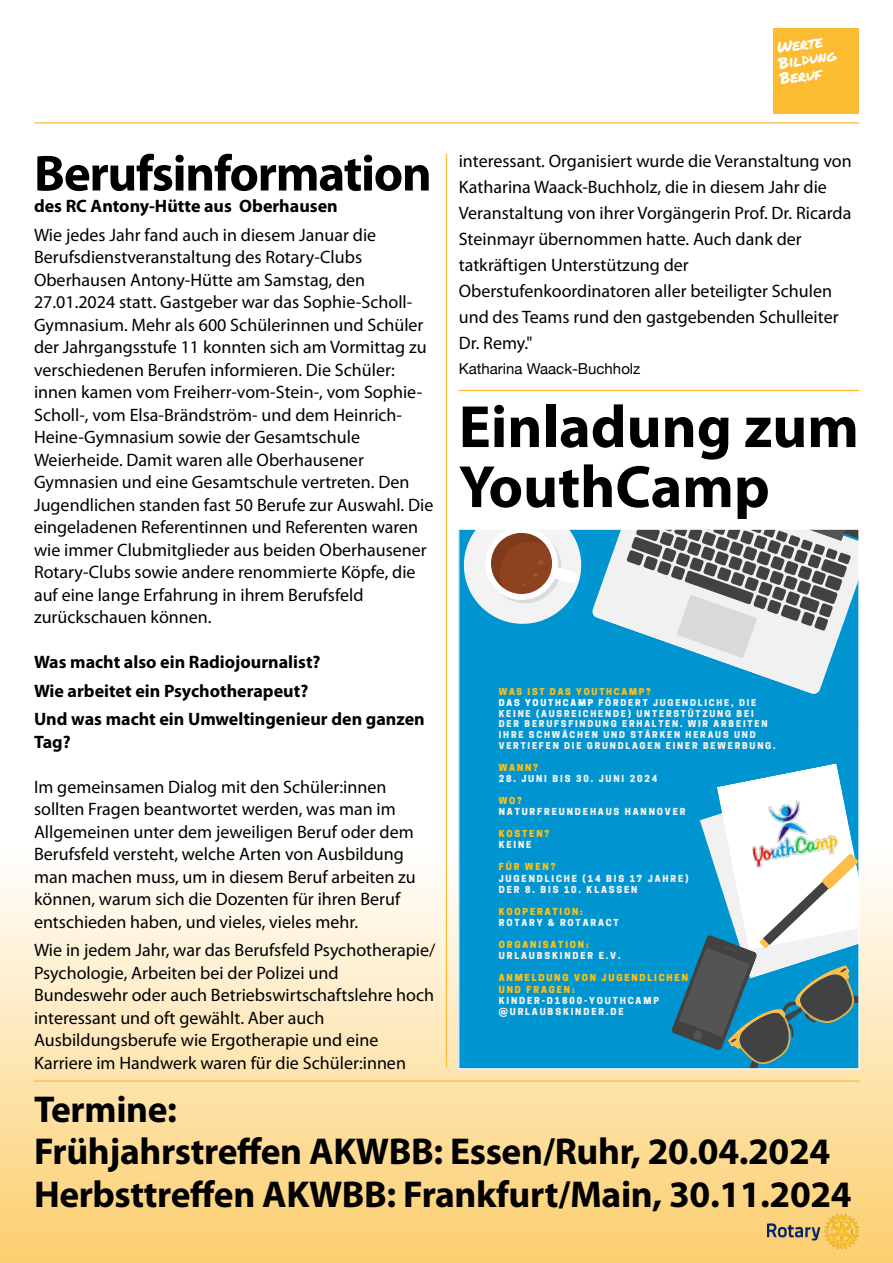
<style>
.page{position:relative;width:893px;height:1263px;background:#fff}
.page>*{position:absolute;margin:0;border:0;box-sizing:border-box;transform-origin:0 0}
.t1{font:700 60px "Myriad Pro";color:#000}
.t2{font:700 51px "Myriad Pro";letter-spacing:-.025em;color:#000}
.t3{font:700 37.5px "Myriad Pro";letter-spacing:-.01em;color:#000}
.t4{font:18px "Myriad Pro";color:#000}
.t5{font:700 18px "Myriad Pro";color:#000}
.t6{font:15.3px "Permanent Marker";color:#fff}
.t7{font:15px "Helvetica Neue";color:#000}
.t8{font:800 9.15px/11.1px "Cooper Hewitt";letter-spacing:.2em;color:#f1f1f1}
.t9{font:800 9.15px/11.1px "Cooper Hewitt";letter-spacing:.2em;color:#ffc014}
.t10{font:800 8.85px/10.8px "Cooper Hewitt";letter-spacing:.2em;color:#f1f1f1}
.s1{color:#ffc014}
.s2{color:#fff}
</style>
<div class="page">
<div style="left:0;top:844px;width:893px;height:419px;background:linear-gradient(to bottom,#fff,#fcce6d)"></div>
<img style="left:768px;top:1214px;width:91px;height:34px">
<div style="left:774px;top:29px;width:85px;height:85px;background:#fcbc32"></div>
<hr style="left:35px;top:122px;width:824px;height:1px;background:#fbba33">
<hr style="left:446px;top:154px;width:1px;height:913px;background:#fbba33">
<div style="left:459px;top:529px;width:400px;height:540px;background:#0095d1"></div>
<svg style="left:464px;top:531px;width:117px;height:93px;background:#b1b5b5"></svg>
<svg style="left:592px;top:531px;width:265px;height:163px"></svg>
<svg style="left:672px;top:763px;width:185px;height:304px"></svg>
<hr style="left:34px;top:1080px;width:825px;height:2px;background:#fbba33">
<hr style="left:459px;top:390px;width:400px;height:1px;background:#fbba33">
<p class="t6" style="left:776px;top:39px;width:48px;rotate:-8deg">Werte</p>
<p class="t6" style="left:777px;top:55px;width:60px;rotate:-8deg">Bildung</p>
<p class="t6" style="left:778px;top:70px;width:44px;rotate:-8deg">Beruf</p>
<p class="t2" style="left:34px;top:152px;width:399px">Berufsinformation</p>
<p class="t5" style="left:34px;top:199px;width:305px">des RC Antony-Hütte aus Oberhausen</p>
<p class="t4" style="left:34px;top:227px;width:344px">Wie jedes Jahr fand auch in diesem Januar die</p>
<p class="t4" style="left:34px;top:250px;width:330px">Berufsdienstveranstaltung des Rotary-Clubs</p>
<p class="t4" style="left:34px;top:272px;width:333px">Oberhausen Antony-Hütte am Samstag, den</p>
<p class="t4" style="left:34px;top:295px;width:380px">27.01.2024 statt. Gastgeber war das Sophie-Scholl-</p>
<p class="t4" style="left:34px;top:317px;width:391px">Gymnasium. Mehr als 600 Schülerinnen und Schüler</p>
<p class="t4" style="left:34px;top:340px;width:394px">der Jahrgangsstufe 11 konnten sich am Vormittag zu</p>
<p class="t4" style="left:34px;top:362px;width:362px">verschiedenen Berufen informieren. Die Schüler:</p>
<p class="t4" style="left:34px;top:385px;width:390px">innen kamen vom Freiherr-vom-Stein-, vom Sophie-</p>
<p class="t4" style="left:34px;top:407px;width:370px">Scholl-, vom Elsa-Brändström- und dem Heinrich-</p>
<p class="t4" style="left:34px;top:430px;width:327px">Heine-Gymnasium sowie der Gesamtschule</p>
<p class="t4" style="left:34px;top:452px;width:331px">Weierheide. Damit waren alle Oberhausener</p>
<p class="t4" style="left:34px;top:475px;width:377px">Gymnasien und eine Gesamtschule vertreten. Den</p>
<p class="t4" style="left:34px;top:497px;width:401px">Jugendlichen standen fast 50 Berufe zur Auswahl. Die</p>
<p class="t4" style="left:34px;top:520px;width:386px">eingeladenen Referentinnen und Referenten waren</p>
<p class="t4" style="left:34px;top:542px;width:394px">wie immer Clubmitglieder aus beiden Oberhausener</p>
<p class="t4" style="left:34px;top:565px;width:383px">Rotary-Clubs sowie andere renommierte Köpfe, die</p>
<p class="t4" style="left:34px;top:587px;width:331px">auf eine lange Erfahrung in ihrem Berufsfeld</p>
<p class="t4" style="left:34px;top:610px;width:179px">zurückschauen können.</p>
<p class="t5" style="left:34px;top:655px;width:288px">Was macht also ein Radiojournalist?</p>
<p class="t5" style="left:34px;top:683px;width:276px">Wie arbeitet ein Psychotherapeut?</p>
<p class="t5" style="left:34px;top:712px;width:392px">Und was macht ein Umweltingenieur den ganzen</p>
<p class="t5" style="left:34px;top:734px;width:38px">Tag?</p>
<p class="t4" style="left:34px;top:779px;width:354px">Im gemeinsamen Dialog mit den Schüler:innen</p>
<p class="t4" style="left:34px;top:802px;width:363px">sollten Fragen beantwortet werden, was man im</p>
<p class="t4" style="left:34px;top:824px;width:381px">Allgemeinen unter dem jeweiligen Beruf oder dem</p>
<p class="t4" style="left:34px;top:847px;width:371px">Berufsfeld versteht, welche Arten von Ausbildung</p>
<p class="t4" style="left:34px;top:869px;width:383px">man machen muss, um in diesem Beruf arbeiten zu</p>
<p class="t4" style="left:34px;top:892px;width:368px">können, warum sich die Dozenten für ihren Beruf</p>
<p class="t4" style="left:34px;top:914px;width:326px">entschieden haben, und vieles, vieles mehr.</p>
<p class="t4" style="left:34px;top:943px;width:403px">Wie in jedem Jahr, war das Berufsfeld Psychotherapie/</p>
<p class="t4" style="left:34px;top:965px;width:306px">Psychologie, Arbeiten bei der Polizei und</p>
<p class="t4" style="left:34px;top:988px;width:402px">Bundeswehr oder auch Betriebswirtschaftslehre hoch</p>
<p class="t4" style="left:34px;top:1010px;width:292px">interessant und oft gewählt. Aber auch</p>
<p class="t4" style="left:34px;top:1033px;width:346px">Ausbildungsberufe wie Ergotherapie und eine</p>
<p class="t4" style="left:34px;top:1055px;width:373px">Karriere im Handwerk waren für die Schüler:innen</p>
<p class="t4" style="left:459px;top:154px;width:394px">interessant. Organisiert wurde die Veranstaltung von</p>
<p class="t4" style="left:459px;top:180px;width:370px">Katharina Waack-Buchholz, die in diesem Jahr die</p>
<p class="t4" style="left:459px;top:206px;width:394px">Veranstaltung von ihrer Vorgängerin Prof. Dr. Ricarda</p>
<p class="t4" style="left:459px;top:232px;width:344px">Steinmayr übernommen hatte. Auch dank der</p>
<p class="t4" style="left:459px;top:258px;width:232px">tatkräftigen Unterstützung der</p>
<p class="t4" style="left:459px;top:284px;width:375px">Oberstufenkoordinatoren aller beteiligter Schulen</p>
<p class="t4" style="left:459px;top:310px;width:381px">und des Teams rund den gastgebenden Schulleiter</p>
<p class="t4" style="left:459px;top:336px;width:75px">Dr. Remy."</p>
<p class="t7" style="left:459px;top:360px;width:183px">Katharina Waack-Buchholz</p>
<p class="t1" style="left:459px;top:402px;width:402px">Einladung zum</p>
<p class="t1" style="left:459px;top:462px;width:313px">YouthCamp</p>
<p class="t10" style="left:499px;top:687px;width:278px"><span class="s1">WAS IST DAS YOUTHCAMP?<br></span><span class="s2">DAS YOUTHCAMP F</span>ÖRDERT JUGENDLICHE, DIE KEINE (AUSREICHENDE) UNTERSTÜTZUNG BEI DER BERUFSFINDUNG ERHALTEN. WIR ARBEITEN IHRE SCHWÄCHEN UND STÄRKEN HERAUS UND VERTIEFEN DIE GRUNDLAGEN EINER BEWERBUNG.</p>
<p class="t9" style="left:499px;top:763px;width:41px">WANN?</p>
<p class="t8" style="left:499px;top:774px;width:160px">28. JUNI BIS 30. JUNI 2024</p>
<p class="t9" style="left:499px;top:796px;width:25px">WO?</p>
<p class="t8" style="left:499px;top:807px;width:188px">NATURFREUNDEHAUS HANNOVER</p>
<p class="t9" style="left:499px;top:829px;width:52px">KOSTEN?</p>
<p class="t8" style="left:499px;top:840px;width:34px">KEINE</p>
<p class="t9" style="left:499px;top:863px;width:58px">FÜR WEN?</p>
<p class="t8" style="left:499px;top:874px;width:191px">JUGENDLICHE (14 BIS 17 JAHRE)<br>DER 8. BIS 10. KLASSEN</p>
<p class="t9" style="left:499px;top:907px;width:86px">KOOPERATION:</p>
<p class="t8" style="left:499px;top:918px;width:122px">ROTARY &amp; ROTARACT</p>
<p class="t9" style="left:499px;top:940px;width:91px">ORGANISATION:</p>
<p class="t8" style="left:499px;top:951px;width:123px">URLAUBSKINDER E.V.</p>
<p class="t9" style="left:499px;top:973px;width:191px">ANMELDUNG VON JUGENDLICHEN<br>UND FRAGEN:</p>
<p class="t8" style="left:499px;top:996px;width:162px">KINDER-D1800-YOUTHCAMP @URLAUBSKINDER.DE</p>
<p class="t3" style="left:34px;top:1093px;width:144px">Termine:</p>
<p class="t3" style="left:34px;top:1136px;width:798px">Frühjahrstreffen AKWBB: Essen/Ruhr, 20.04.2024</p>
<p class="t3" style="left:34px;top:1179px;width:819px">Herbsttreffen AKWBB: Frankfurt/Main, 30.11.2024</p>
</div>
